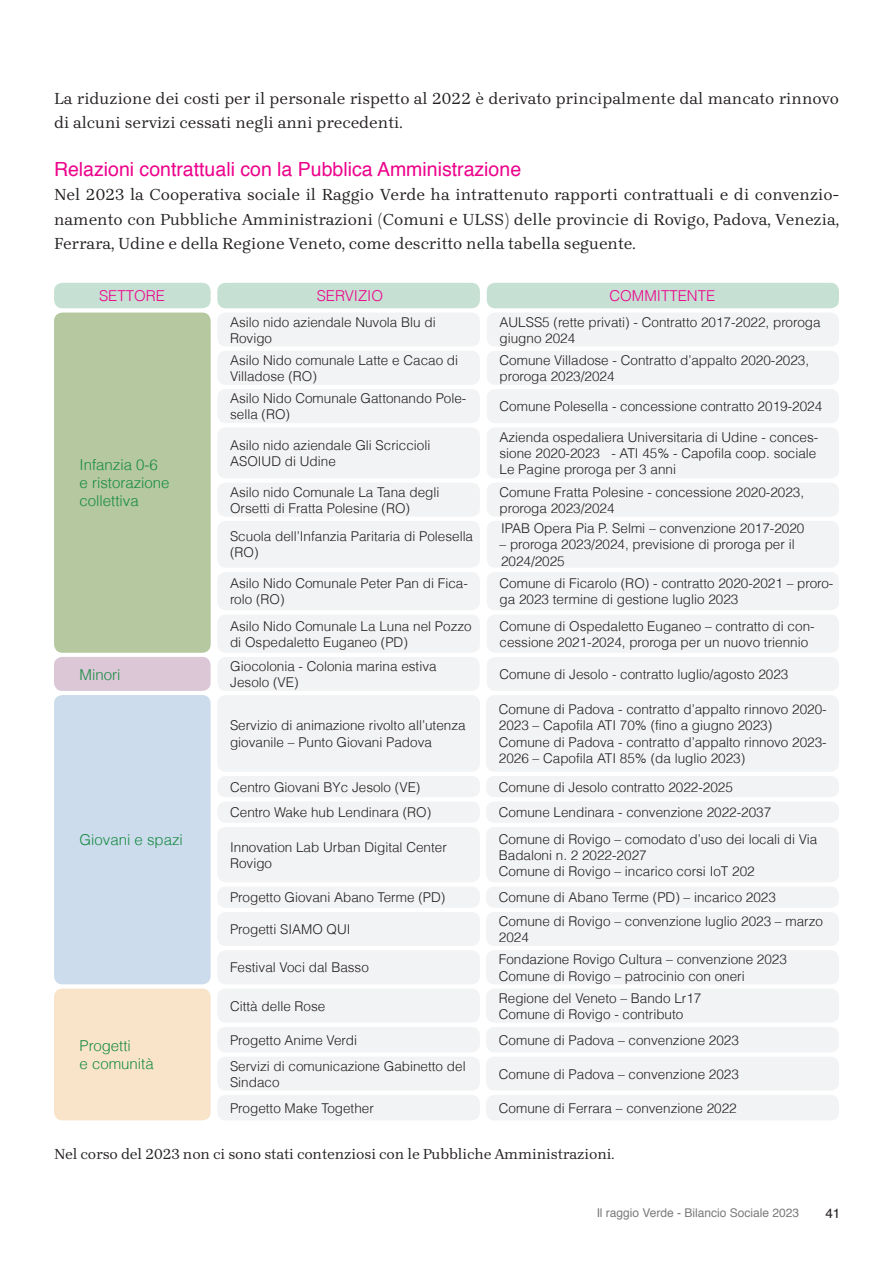
<style>
.page{position:relative;width:893px;height:1263px;background:#fff}
.page>*{position:absolute;margin:0;border:0;box-sizing:border-box;transform-origin:0 0}
.t1{font:19.5px "Helvetica";color:#ed028c}
.t2{font:16.5px/24px "Brygada 1918";color:#231f20}
.t3{font:300 15px/18px "Helvetica";color:#178a43}
.t4{font:15px "Brygada 1918";letter-spacing:-.01em;color:#231f20}
.t5{font:300 15px "Helvetica";color:#ed028c}
.t6{font:300 13.5px/16.2px "Helvetica";color:#231f20}
.t7{font:13.5px "Helvetica";color:#231f20}
.t8{font:12px "Helvetica";color:#231f20}
</style>
<div class="page">
<div style="left:54px;top:313px;width:157px;height:340px;background:#b5c89f;border-radius:9px"></div>
<div style="left:217px;top:313px;width:263px;height:34px;background:#f2f3f4;border-radius:9px"></div>
<div style="left:217px;top:351px;width:263px;height:34px;background:#f2f3f4;border-radius:9px"></div>
<div style="left:54px;top:283px;width:157px;height:25px;background:#c6e1d3;border-radius:9px"></div>
<div style="left:487px;top:313px;width:352px;height:34px;background:#f2f3f4;border-radius:9px"></div>
<div style="left:487px;top:351px;width:352px;height:34px;background:#f2f3f4;border-radius:9px"></div>
<div style="left:217px;top:283px;width:263px;height:25px;background:#c6e1d3;border-radius:9px"></div>
<div style="left:487px;top:283px;width:352px;height:25px;background:#c6e1d3;border-radius:9px"></div>
<div style="left:217px;top:389px;width:263px;height:34px;background:#f2f3f4;border-radius:9px"></div>
<div style="left:217px;top:427px;width:263px;height:51px;background:#f2f3f4;border-radius:9px"></div>
<div style="left:487px;top:389px;width:352px;height:34px;background:#f2f3f4;border-radius:9px"></div>
<div style="left:487px;top:427px;width:352px;height:51px;background:#f2f3f4;border-radius:9px"></div>
<div style="left:217px;top:483px;width:263px;height:34px;background:#f2f3f4;border-radius:9px"></div>
<div style="left:217px;top:521px;width:263px;height:47px;background:#f2f3f4;border-radius:9px"></div>
<div style="left:487px;top:483px;width:352px;height:34px;background:#f2f3f4;border-radius:9px"></div>
<div style="left:487px;top:521px;width:352px;height:47px;background:#f2f3f4;border-radius:9px"></div>
<div style="left:217px;top:572px;width:263px;height:38px;background:#f2f3f4;border-radius:9px"></div>
<div style="left:487px;top:572px;width:352px;height:38px;background:#f2f3f4;border-radius:9px"></div>
<div style="left:217px;top:614px;width:263px;height:39px;background:#f2f3f4;border-radius:9px"></div>
<div style="left:487px;top:614px;width:352px;height:39px;background:#f2f3f4;border-radius:9px"></div>
<div style="left:54px;top:657px;width:157px;height:34px;background:#dbc7d6;border-radius:9px"></div>
<div style="left:218px;top:657px;width:262px;height:34px;background:#f2f3f4;border-radius:9px"></div>
<div style="left:487px;top:657px;width:352px;height:34px;background:#f2f3f4;border-radius:9px"></div>
<div style="left:217px;top:695px;width:263px;height:77px;background:#f2f3f4;border-radius:9px"></div>
<div style="left:486px;top:695px;width:353px;height:77px;background:#f2f3f4;border-radius:9px"></div>
<div style="left:217px;top:776px;width:263px;height:21px;background:#f2f3f4;border-radius:9px"></div>
<div style="left:217px;top:801px;width:263px;height:22px;background:#f2f3f4;border-radius:9px"></div>
<div style="left:486px;top:776px;width:353px;height:21px;background:#f2f3f4;border-radius:9px"></div>
<div style="left:486px;top:801px;width:353px;height:22px;background:#f2f3f4;border-radius:9px"></div>
<div style="left:217px;top:827px;width:263px;height:55px;background:#f2f3f4;border-radius:9px"></div>
<div style="left:217px;top:886px;width:263px;height:22px;background:#f2f3f4;border-radius:9px"></div>
<div style="left:486px;top:827px;width:353px;height:55px;background:#f2f3f4;border-radius:9px"></div>
<div style="left:486px;top:886px;width:353px;height:22px;background:#f2f3f4;border-radius:9px"></div>
<div style="left:217px;top:912px;width:263px;height:34px;background:#f2f3f4;border-radius:9px"></div>
<div style="left:486px;top:912px;width:353px;height:34px;background:#f2f3f4;border-radius:9px"></div>
<div style="left:217px;top:950px;width:263px;height:34px;background:#f2f3f4;border-radius:9px"></div>
<div style="left:486px;top:950px;width:353px;height:34px;background:#f2f3f4;border-radius:9px"></div>
<div style="left:54px;top:695px;width:157px;height:289px;background:#ccdcec;border-radius:9px"></div>
<div style="left:217px;top:988px;width:263px;height:34px;background:#f2f3f4;border-radius:9px"></div>
<div style="left:217px;top:1027px;width:263px;height:25px;background:#f2f3f4;border-radius:9px"></div>
<div style="left:486px;top:988px;width:353px;height:34px;background:#f2f3f4;border-radius:9px"></div>
<div style="left:486px;top:1027px;width:353px;height:25px;background:#f2f3f4;border-radius:9px"></div>
<div style="left:217px;top:1057px;width:263px;height:34px;background:#f2f3f4;border-radius:9px"></div>
<div style="left:486px;top:1057px;width:353px;height:34px;background:#f2f3f4;border-radius:9px"></div>
<div style="left:54px;top:988px;width:157px;height:132px;background:#f9e4ca;border-radius:9px"></div>
<div style="left:217px;top:1095px;width:263px;height:25px;background:#f2f3f4;border-radius:9px"></div>
<div style="left:486px;top:1095px;width:353px;height:25px;background:#f2f3f4;border-radius:9px"></div>
<p class="t2" style="left:54px;top:87px;width:786px">La riduzione dei costi per il personale rispetto al 2022 è derivato principalmente dal mancato rinnovo di alcuni servizi cessati negli anni precedenti.</p>
<h1 class="t1" style="left:54px;top:161px;width:469px">Relazioni contrattuali con la Pubblica Amministrazione</h1>
<p class="t2" style="left:54px;top:183px;width:786px;text-align:justify">Nel 2023 la Cooperativa sociale il Raggio Verde ha intrattenuto rapporti contrattuali e di convenzio&shy;namento con Pubbliche Amministrazioni (Comuni e ULSS) delle provincie di Rovigo, Padova, Venezia, Ferrara, Udine e della Regione Veneto, come descritto nella tabella seguente.</p>
<p class="t5" style="left:99px;top:286px;width:67px">SETTORE</p>
<p class="t3" style="left:80px;top:456px;width:92px">Infanzia 0-6 e ristorazione collettiva</p>
<p class="t5" style="left:317px;top:286px;width:68px">SERVIZIO</p>
<p class="t5" style="left:609px;top:286px;width:107px">COMMITTENTE</p>
<p class="t6" style="left:230px;top:313px;width:207px">Asilo nido aziendale Nuvola Blu di<br>Rovigo</p>
<p class="t6" style="left:230px;top:352px;width:230px">Asilo Nido comunale Latte e Cacao di<br>Villadose (RO)</p>
<p class="t6" style="left:230px;top:390px;width:238px">Asilo Nido Comunale Gattonando Pole&shy;sella (RO)</p>
<p class="t6" style="left:230px;top:437px;width:202px">Asilo nido aziendale Gli Scriccioli<br>ASOIUD di Udine</p>
<p class="t6" style="left:230px;top:484px;width:211px">Asilo nido Comunale La Tana degli<br>Orsetti di Fratta Polesine (RO)</p>
<p class="t6" style="left:230px;top:528px;width:245px">Scuola dell’Infanzia Paritaria di Polesella (RO)</p>
<p class="t6" style="left:499px;top:313px;width:323px">AULSS5 (rette privati) - Contratto 2017-2022, proroga giugno 2024</p>
<p class="t6" style="left:499px;top:352px;width:311px">Comune Villadose - Contratto d’appalto 2020-2023, proroga 2023/2024</p>
<p class="t6" style="left:499px;top:398px;width:324px">Comune Polesella - concessione contratto 2019-2024</p>
<p class="t6" style="left:499px;top:429px;width:320px">Azienda ospedaliera Universitaria di Udine - conces&shy;sione 2020-2023 - ATI 45% - Capofila coop. sociale<br>Le Pagine proroga per 3 anni</p>
<p class="t6" style="left:499px;top:484px;width:306px">Comune Fratta Polesine - concessione 2020-2023, proroga 2023/2024</p>
<p class="t6" style="left:501px;top:520px;width:305px">IPAB Opera Pia P. Selmi – convenzione 2017-2020</p>
<p class="t6" style="left:499px;top:536px;width:297px">– proroga 2023/2024, previsione di proroga per il<br>2024/2025</p>
<p class="t6" style="left:230px;top:575px;width:239px">Asilo Nido Comunale Peter Pan di Fica&shy;rolo (RO)</p>
<p class="t6" style="left:499px;top:575px;width:335px">Comune di Ficarolo (RO) - contratto 2020-2021 – proro&shy;ga 2023 termine di gestione luglio 2023</p>
<p class="t6" style="left:230px;top:617px;width:243px">Asilo Nido Comunale La Luna nel Pozzo di Ospedaletto Euganeo (PD)</p>
<p class="t6" style="left:499px;top:617px;width:317px">Comune di Ospedaletto Euganeo – contratto di con&shy;cessione 2021-2024, proroga per un nuovo triennio</p>
<p class="t3" style="left:80px;top:665px;width:42px">Minori</p>
<p class="t6" style="left:230px;top:658px;width:208px">Giocolonia - Colonia marina estiva<br>Jesolo (VE)</p>
<p class="t6" style="left:499px;top:666px;width:290px">Comune di Jesolo - contratto luglio/agosto 2023</p>
<p class="t6" style="left:230px;top:717px;width:237px">Servizio di animazione rivolto all’utenza giovanile – Punto Giovani Padova</p>
<p class="t6" style="left:499px;top:701px;width:329px">Comune di Padova - contratto d’appalto rinnovo 2020- 2023 – Capofila ATI 70% (fino a giugno 2023)<br>Comune di Padova - contratto d’appalto rinnovo 2023- 2026 – Capofila ATI 85% (da luglio 2023)</p>
<p class="t3" style="left:80px;top:831px;width:105px">Giovani e spazi</p>
<p class="t3" style="left:80px;top:1037px;width:76px">Progetti<br>e comunità</p>
<p class="t6" style="left:230px;top:774px;width:203px;line-height:25.5px">Centro Giovani BYc Jesolo (VE)<br>Centro Wake hub Lendinara (RO)</p>
<p class="t6" style="left:499px;top:774px;width:274px;line-height:25.5px">Comune di Jesolo contratto 2022-2025<br>Comune Lendinara - convenzione 2022-2037</p>
<p class="t6" style="left:230px;top:838px;width:218px">Innovation Lab Urban Digital Center<br>Rovigo</p>
<p class="t6" style="left:230px;top:889px;width:217px">Progetto Giovani Abano Terme (PD)</p>
<p class="t6" style="left:499px;top:830px;width:320px">Comune di Rovigo – comodato d’uso dei locali di Via<br>Badaloni n. 2 2022-2027<br>Comune di Rovigo – incarico corsi IoT 202</p>
<p class="t6" style="left:499px;top:889px;width:279px">Comune di Abano Terme (PD) – incarico 2023</p>
<p class="t6" style="left:230px;top:921px;width:122px">Progetti SIAMO QUI</p>
<p class="t6" style="left:499px;top:913px;width:326px">Comune di Rovigo – convenzione luglio 2023 – marzo<br>2024</p>
<p class="t6" style="left:230px;top:959px;width:140px">Festival Voci dal Basso</p>
<p class="t6" style="left:499px;top:951px;width:290px">Fondazione Rovigo Cultura – convenzione 2023<br>Comune di Rovigo – patrocinio con oneri</p>
<p class="t6" style="left:230px;top:998px;width:97px">Città delle Rose</p>
<p class="t6" style="left:230px;top:1032px;width:129px">Progetto Anime Verdi</p>
<p class="t6" style="left:499px;top:989px;width:204px">Regione del Veneto – Bando Lr17<br>Comune di Rovigo - contributo</p>
<p class="t6" style="left:499px;top:1032px;width:242px">Comune di Padova – convenzione 2023</p>
<p class="t6" style="left:230px;top:1057px;width:237px">Servizi di comunicazione Gabinetto del<br>Sindaco</p>
<p class="t6" style="left:499px;top:1066px;width:242px">Comune di Padova – convenzione 2023</p>
<p class="t6" style="left:230px;top:1100px;width:145px">Progetto Make Together</p>
<p class="t6" style="left:499px;top:1100px;width:239px">Comune di Ferrara – convenzione 2022</p>
<p class="t4" style="left:54px;top:1145px;width:562px">Nel corso del 2023 non ci sono stati contenziosi con le Pubbliche Amministrazioni.</p>
<p class="t8" style="left:596px;top:1208px;width:204px">Il raggio Verde - Bilancio Sociale 2023</p>
<p class="t7" style="left:825px;top:1207px;width:17px">41</p>
</div>
